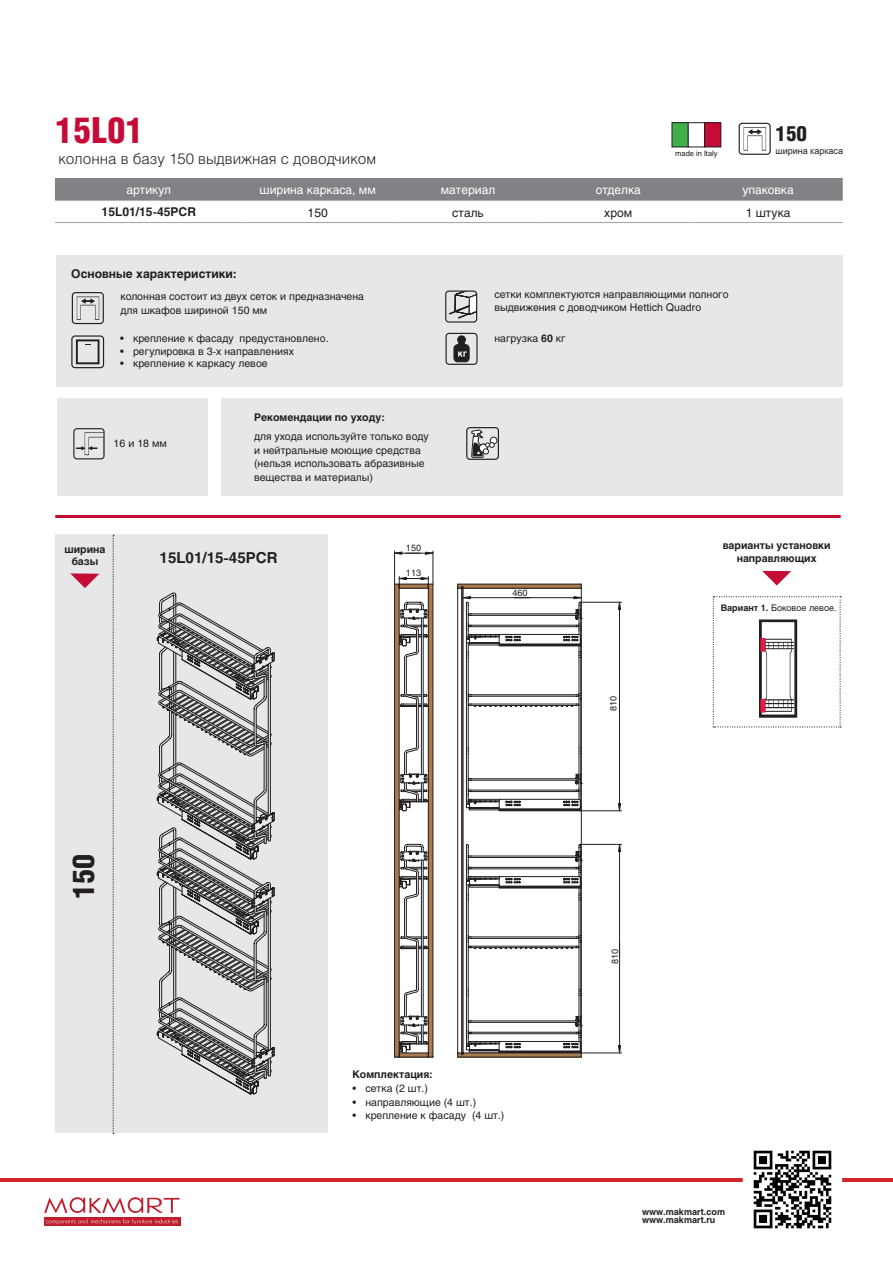
<style>
.page{position:relative;width:893px;height:1263px;background:#fff}
.page>*{position:absolute;margin:0;border:0;box-sizing:border-box;transform-origin:0 0}
.АРТ{font:900 condensed 36px "Helios";color:#c40c37}
.t1{font:900 30px "Helios Cond";color:#231f20}
.t2{font:900 21px "Helios Cond";color:#231f20}
.подпись_под_арт{font:300 15px "Helios";color:#231f20}
.articul{font:700 15px "Helios";color:#231f20}
.t3{font:12px "Helios";color:#fff}
.t4{font:700 12px "Helios";color:#231f20}
.t5{font:12px "Helios";color:#231f20}
.t6{font:10.5px/13.5px "Helios";color:#231f20}
.t7{font:700 10.5px/12.6px "Helios";color:#231f20;text-align:center}
.схемы{font:9px "Helios";color:#231f20}
.t8{font:700 9px/8.6px "Helios";color:#231f20}
.t9{font:9px "Arial";color:#231f20}
.t10{font:7.5px "Helios";color:#231f20}
.s1{font-weight:700}
</style>
<div class="page">
<hr style="left:0;top:1178px;width:893px;height:3px;background:#d1232a">
<img style="left:746px;top:1150px;width:93px;height:79px">
<div style="left:44px;top:1217px;width:136px;height:9px;background:#be1d2c"></div>
<svg style="left:46px;top:1219px;width:132px;height:5px"></svg>
<svg style="left:44px;top:1197px;width:136px;height:16px"></svg>
<div style="left:57px;top:398px;width:151px;height:98px;background:#e6e7e9"></div>
<div style="left:55px;top:178px;width:788px;height:23px;background:#808285"></div>
<hr style="left:55px;top:222px;width:188px;height:1px;background:#a8a9ad">
<hr style="left:243px;top:222px;width:150px;height:1px;background:#a8a9ad">
<hr style="left:393px;top:222px;width:150px;height:1px;background:#a8a9ad">
<hr style="left:543px;top:222px;width:150px;height:1px;background:#a8a9ad">
<hr style="left:693px;top:222px;width:150px;height:1px;background:#a8a9ad">
<div style="left:221px;top:398px;width:622px;height:98px;background:#e6e7e9"></div>
<div style="left:56px;top:255px;width:787px;height:131px;background:#e6e7e9"></div>
<div style="left:71px;top:335px;width:33px;height:33px;border:1px solid #231f20;border-radius:3px"></div>
<svg style="left:76px;top:339px;width:23px;height:25px"></svg>
<div style="left:72px;top:292px;width:32px;height:32px;border:1px solid #231f20;border-radius:3px"></div>
<svg style="left:77px;top:297px;width:22px;height:23px"></svg>
<div style="left:445px;top:333px;width:33px;height:32px;border:1px solid #231f20;border-radius:3px"></div>
<svg style="left:453px;top:335px;width:17px;height:27px"></svg>
<svg style="left:449px;top:291px;width:28px;height:28px"></svg>
<div style="left:445px;top:291px;width:32px;height:32px;border:1px solid #231f20;border-radius:3px"></div>
<div style="left:73px;top:428px;width:32px;height:31px;border:1px solid #231f20;border-radius:3px"></div>
<svg style="left:76px;top:432px;width:28px;height:23px"></svg>
<div style="left:55px;top:534px;width:272px;height:599px;background:#e6e7e9"></div>
<hr style="left:55px;top:515px;width:786px;height:3px;background:#c40c37">
<svg style="left:113px;top:535px;width:1px;height:599px"></svg>
<svg style="left:70px;top:573px;width:29px;height:15px"></svg>
<svg style="left:762px;top:571px;width:29px;height:14px"></svg>
<svg style="left:713px;top:596px;width:128px;height:131px"></svg>
<div style="left:761px;top:699px;width:4px;height:13px;border:1px solid #ed1845"></div>
<div style="left:739px;top:123px;width:32px;height:32px;border:1px solid #231f20;border-radius:3px"></div>
<svg style="left:744px;top:127px;width:22px;height:24px"></svg>
<div style="left:672px;top:123px;width:16px;height:24px;background:#40ae49"></div>
<div style="left:688px;top:122px;width:17px;height:25px;border:1px solid #231f20"></div>
<div style="left:705px;top:123px;width:16px;height:24px;background:#c40c37"></div>
<div style="left:704px;top:122px;width:17px;height:25px;border:1px solid #231f20"></div>
<div style="left:466px;top:427px;width:33px;height:33px;border:1px solid #231f20;border-radius:3px"></div>
<div style="left:490px;top:437px;width:7px;height:7px;background:#fff;border-radius:50%"></div>
<div style="left:490px;top:437px;width:7px;height:7px;border:1px solid #231f20;border-radius:50%"></div>
<svg style="left:471px;top:428px;width:23px;height:30px"></svg>
<svg style="left:394px;top:551px;width:40px;height:506px"></svg>
<svg style="left:399px;top:576px;width:183px;height:477px"></svg>
<svg style="left:460px;top:596px;width:162px;height:460px"></svg>
<svg style="left:158px;top:593px;width:74px;height:39px"></svg>
<svg style="left:158px;top:633px;width:117px;height:461px"></svg>
<p class="АРТ" style="left:55px;top:111px;width:90px">15L01</p>
<p class="подпись_под_арт" style="left:59px;top:150px;width:319px">колонна в базу 150 выдвижная с доводчиком</p>
<p class="t2" style="left:775px;top:121px;width:33px">150</p>
<p class="t10" style="left:675px;top:148px;width:44px">made in Italy</p>
<p class="t9" style="left:775px;top:145px;width:69px">ширина каркаса</p>
<p class="t3" style="left:126px;top:183px;width:46px">артикул</p>
<p class="t3" style="left:260px;top:183px;width:118px">ширина каркаса, мм</p>
<p class="t3" style="left:441px;top:183px;width:56px">материал</p>
<p class="t3" style="left:596px;top:183px;width:47px">отделка</p>
<p class="t3" style="left:742px;top:183px;width:53px">упаковка</p>
<p class="t4" style="left:102px;top:205px;width:96px">15L01/15-45PCR</p>
<p class="t5" style="left:308px;top:205px;width:22px">150</p>
<p class="t5" style="left:452px;top:205px;width:33px">сталь</p>
<p class="t5" style="left:604px;top:205px;width:29px">хром</p>
<p class="t5" style="left:746px;top:205px;width:46px">1 штука</p>
<p class="t4" style="left:71px;top:267px;width:167px">Основные характеристики:</p>
<p class="t6" style="left:121px;top:290px;width:245px">колонная состоит из двух сеток и предназначена для шкафов шириной 150 мм</p>
<p class="t6" style="left:120px;top:331px;width:210px">• крепление к фасаду предустановлено.</p>
<p class="t6" style="left:120px;top:344px;width:175px">• регулировка в 3-х направлениях</p>
<p class="t6" style="left:120px;top:357px;width:149px">• крепление к каркасу левое</p>
<p class="t6" style="left:114px;top:436px;width:55px">16 и 18 мм</p>
<p class="t7" style="left:254px;top:411px;width:132px">Рекомендации по уходу:</p>
<p class="t6" style="left:254px;top:430px;width:176px">для ухода используйте только воду и нейтральные моющие средства (нельзя использовать абразивные вещества и материалы)</p>
<p class="t7" style="left:64px;top:543px;width:43px">ширина базы</p>
<p class="articul" style="left:160px;top:548px;width:119px">15L01/15-45PCR</p>
<p class="схемы" style="left:406px;top:542px;width:17px">150</p>
<p class="схемы" style="left:406px;top:567px;width:17px">113</p>
<p class="t1" style="left:66px;top:899px;width:47px;rotate:-90deg">150</p>
<p class="t6" style="left:494px;top:288px;width:236px;line-height:12.6px">сетки комплектуются направляющими полного выдвижения с доводчиком Hettich Quadro</p>
<p class="t6" style="left:494px;top:331px;width:73px">нагрузка <span class="s1">60</span> кг</p>
<p class="схемы" style="left:512px;top:588px;width:17px">460</p>
<p class="схемы" style="left:608px;top:711px;width:17px;rotate:-90deg">810</p>
<p class="схемы" style="left:609px;top:964px;width:17px;rotate:-90deg">810</p>
<p class="t7" style="left:723px;top:539px;width:109px">варианты установки направляющих</p>
<p class="схемы" style="left:721px;top:603px;width:117px"><span class="s1">Вариант 1.</span> Боковое левое.</p>
<p class="t7" style="left:353px;top:1067px;width:82px">Комплектация:</p>
<p class="t6" style="left:353px;top:1082px;width:77px">• сетка (2 шт.)</p>
<p class="t6" style="left:353px;top:1095px;width:125px">• направляющие (4 шт.)</p>
<p class="t6" style="left:353px;top:1109px;width:153px">• крепление к фасаду (4 шт.)</p>
<p class="t8" style="left:642px;top:1207px;width:84px">www.makmart.com www.makmart.ru</p>
</div>
